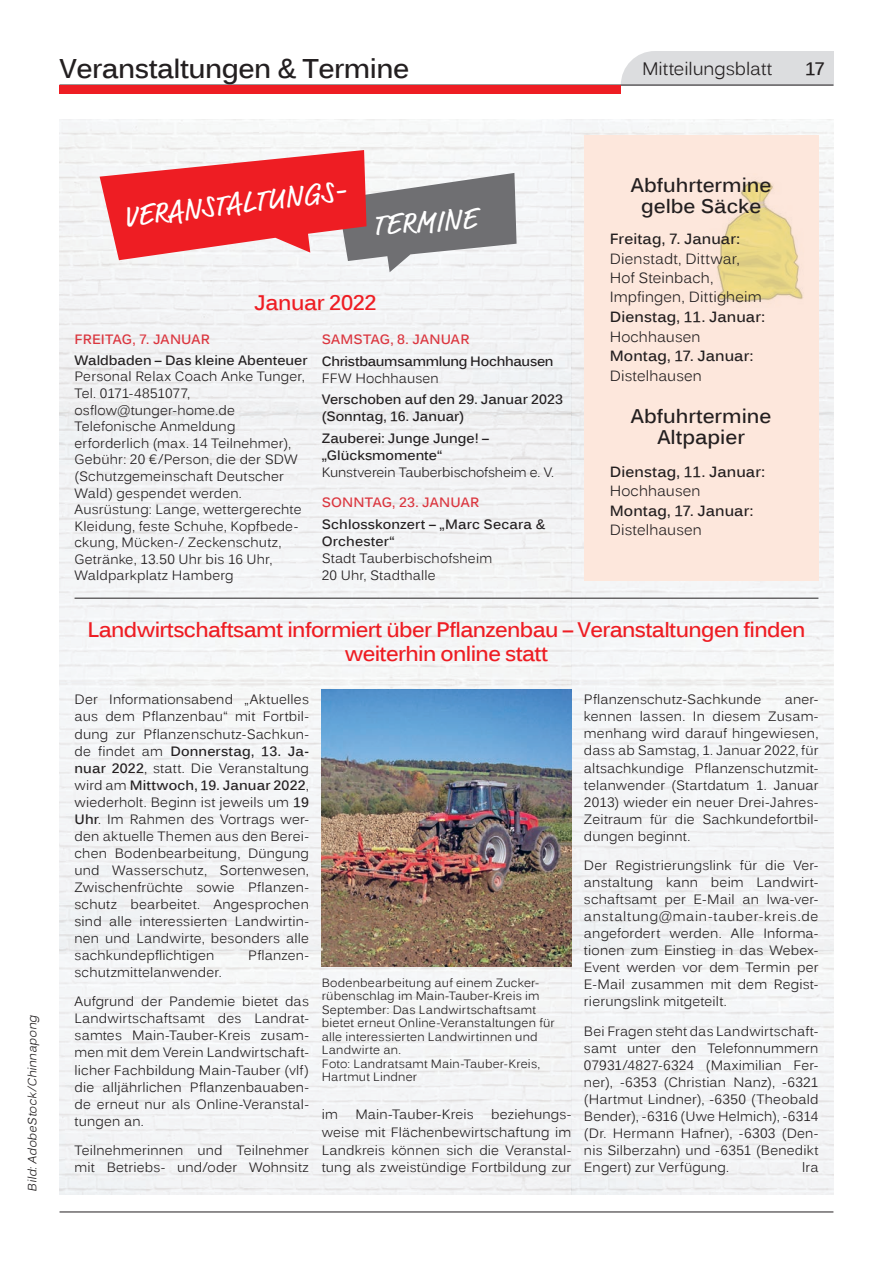
<style>
.page{position:relative;width:893px;height:1263px;background:#fff}
.page>*{position:absolute;margin:0;border:0;box-sizing:border-box;transform-origin:0 0}
.t1{font:29.85px "Market Web";color:#fff}
.t2{font:700 27px "Kalinga";letter-spacing:-.02em;color:#231f20}
.t3{font:700 21px/24px "Kalinga";letter-spacing:-.03em;color:#ee1d23;text-align:center}
.t4{font:700 19.65px/21.3px "Kalinga";color:#231f20;text-align:center}
.t5{font:18px "Kalinga";letter-spacing:-.005em;color:#231f20}
.t6{font:700 18px "Kalinga";color:#231f20}
.t7{font:14.7px/19.5px "Kalinga";letter-spacing:.005em;color:#231f20}
.t8{font:700 14.7px "Kalinga";letter-spacing:.005em;color:#231f20}
.t9{font:13.5px/17px "Kalinga";letter-spacing:.01em;color:#231f20;text-align:justify}
.t10{font:700 13.5px/17.2px "Kalinga";color:#231f20}
.t11{font:700 13.5px "Kalinga";letter-spacing:.01em;color:#db363f}
.t12{font:13.5px "Kalinga";letter-spacing:-.01em;color:#231f20}
.t13{font:700 13.5px "Kalinga";letter-spacing:-.02em;color:#231f20}
.t14{font:12px/13.5px "Kalinga";letter-spacing:.015em;color:#231f20}
.t15{font:italic 12px "Kalinga";color:#231f20}
.s1{font-weight:700}
</style>
<div class="page">
<hr style="left:60px;top:1211px;width:773px;height:1px;background:#231f20">
<svg style="left:60px;top:51px;width:773px;height:43px"></svg>
<img style="left:59px;top:119px;width:774px;height:1076px">
<svg style="left:100px;top:150px;width:417px;height:122px"></svg>
<div style="left:584px;top:135px;width:234px;height:445px;background:#fde7dc"></div>
<img style="left:717px;top:180px;width:86px;height:122px">
<hr style="left:75px;top:598px;width:743px;height:1px;background:#231f20">
<img style="left:322px;top:689px;width:249px;height:277px">
<h2 class="t2" style="left:60px;top:51px;width:351px">Veranstaltungen &amp; Termine</h2>
<h3 class="t5" style="left:642px;top:57px;width:132px">Mitteilungsblatt</h3>
<h3 class="t6" style="left:805px;top:57px;width:21px">17</h3>
<p class="t15" style="left:25px;top:1192px;width:181px;rotate:-90deg">Bild:AdobeStock/Chinnapong</p>
<h1 class="t1" style="left:121px;top:200px;width:228px;rotate:-7deg">VERANSTALTUNGS-</h1>
<h1 class="t1" style="left:372px;top:208px;width:105px;rotate:-4deg">TERMINE</h1>
<h3 class="t3" style="left:254px;top:293px;width:124px">Januar 2022</h3>
<p class="t11" style="left:75px;top:330px;width:137px">FREITAG, 7. JANUAR</p>
<p class="t10" style="left:75px;top:353px;width:235px">Waldbaden – Das kleine Abenteuer</p>
<p class="t9" style="left:75px;top:370px;width:232px;text-align:left">Personal Relax Coach Anke Tunger,<br>Tel. 0171-4851077, osflow@tunger-home.de<br>Telefonische Anmeldung erforderlich (max. 14 Teilnehmer),<br>Gebühr: 20 €/Person, die der SDW (Schutzgemeinschaft Deutscher<br>Wald) gespendet werden.<br>Ausrüstung: Lange, wettergerechte<br>Kleidung, feste Schuhe, Kopfbede&shy;ckung, Mücken-/ Zeckenschutz,<br>Getränke, 13.50 Uhr bis 16 Uhr,<br>Waldparkplatz Hamberg</p>
<p class="t11" style="left:322px;top:330px;width:149px">SAMSTAG, 8. JANUAR</p>
<p class="t13" style="left:322px;top:352px;width:233px">Christbaumsammlung Hochhausen</p>
<p class="t9" style="left:322px;top:371px;width:119px">FFW Hochhausen</p>
<p class="t10" style="left:322px;top:392px;width:243px">Verschoben auf den 29. Januar 2023 (Sonntag, 16. Januar)</p>
<p class="t10" style="left:322px;top:431px;width:169px">Zauberei: Junge Junge! – „Glücksmomente“</p>
<p class="t12" style="left:322px;top:464px;width:234px">Kunstverein Tauberbischofsheim e. V.</p>
<p class="t11" style="left:322px;top:494px;width:159px">SONNTAG, 23. JANUAR</p>
<p class="t10" style="left:322px;top:517px;width:225px">Schlosskonzert – „Marc Secara &amp;<br>Orchester“</p>
<p class="t9" style="left:322px;top:551px;width:172px">Stadt Tauberbischofsheim<br>20 Uhr, Stadthalle</p>
<h3 class="t4" style="left:631px;top:176px;width:142px">Abfuhrtermine gelbe Säcke</h3>
<p class="t8" style="left:610px;top:229px;width:132px">Freitag, 7. Januar:</p>
<p class="t7" style="left:610px;top:250px;width:153px">Dienstadt, Dittwar,<br>Hof Steinbach,<br>Impfingen, Dittigheim</p>
<p class="t8" style="left:610px;top:307px;width:157px">Dienstag, 11. Januar:</p>
<p class="t7" style="left:610px;top:328px;width:92px">Hochhausen</p>
<p class="t8" style="left:610px;top:346px;width:145px">Montag, 17. Januar:</p>
<p class="t7" style="left:610px;top:367px;width:93px">Distelhausen</p>
<h3 class="t4" style="left:631px;top:407px;width:142px">Abfuhrtermine<br>Altpapier</h3>
<p class="t8" style="left:610px;top:462px;width:157px">Dienstag, 11. Januar:</p>
<p class="t7" style="left:610px;top:483px;width:92px">Hochhausen</p>
<p class="t8" style="left:610px;top:501px;width:145px">Montag, 17. Januar:</p>
<p class="t7" style="left:610px;top:522px;width:93px">Distelhausen</p>
<h3 class="t3" style="left:87px;top:620px;width:719px">Landwirtschaftsamt informiert über Pflanzenbau – Veranstaltungen finden weiterhin online statt</h3>
<p class="t9" style="left:75px;top:692px;width:236px">Der Informationsabend „Aktuelles aus dem Pflanzenbau“ mit Fortbil&shy;dung zur Pflanzenschutz-Sachkun&shy;de findet am <span class="s1">Donnerstag, 13. Ja&shy;nuar 2022</span>, statt. Die Veranstaltung wird am <span class="s1">Mittwoch, 19. Januar 2022</span>, wiederholt. Beginn ist jeweils um <span class="s1">19<br>Uhr</span>. Im Rahmen des Vortrags wer&shy;den aktuelle Themen aus den Berei&shy;chen Bodenbearbeitung, Düngung und Wasserschutz, Sortenwesen, Zwischenfrüchte sowie Pflanzen&shy;schutz bearbeitet. Angesprochen sind alle interessierten Landwirtin&shy;nen und Landwirte, besonders alle sachkundepflichtigen</p>
<p class="t9" style="left:584px;top:692px;width:179px">Pflanzenschutz-Sachkunde</p>
<p class="t9" style="left:584px;top:692px;width:236px;text-indent:201px">aner&shy;kennen lassen. In diesem Zusam&shy;menhang wird darauf hingewiesen, dass ab Samstag, 1. Januar 2022, für altsachkundige Pflanzenschutzmit&shy;telanwender (Startdatum 1. Januar 2013) wieder ein neuer Drei-Jahres-Zeitraum für die Sachkundefortbil&shy;dungen beginnt.</p>
<p class="t9" style="left:584px;top:858px;width:236px">Der Registrierungslink für die Ver&shy;anstaltung kann beim Landwirt&shy;schaftsamt per E-Mail an lwa-ver&shy;anstaltung@main-tauber-kreis.de angefordert werden. Alle Informa&shy;tionen zum Einstieg in das Webex-Event werden vor dem Termin per E-Mail zusammen mit dem Regist&shy;rierungslink mitgeteilt.</p>
<p class="t9" style="left:584px;top:1024px;width:236px">Bei Fragen steht das Landwirtschaft&shy;samt unter den Telefonnummern 07931/4827-6324 (Maximilian Fer&shy;ner), -6353 (Christian Nanz), -6321 (Hartmut Lindner), -6350 (Theobald Bender), -6316 (Uwe Helmich), -6314 (Dr. Hermann Hafner), -6303 (Den&shy;nis Silberzahn) und -6351 (Benedikt Engert) zur Verfügung.</p>
<p class="t9" style="left:248px;top:948px;width:62px">Pflanzen-</p>
<p class="t9" style="left:75px;top:965px;width:149px">schutzmittelanwender.</p>
<p class="t9" style="left:75px;top:994px;width:236px">Aufgrund der Pandemie bietet das Landwirtschaftsamt des Landrat&shy;samtes Main-Tauber-Kreis zusam&shy;men mit dem Verein Landwirtschaft&shy;licher Fachbildung Main-Tauber (vlf) die alljährlichen Pflanzenbauaben&shy;de erneut nur als Online-Veranstal&shy;tungen an.</p>
<p class="t9" style="left:75px;top:1143px;width:236px">Teilnehmerinnen und Teilnehmer mit Betriebs- und/oder Wohnsitz</p>
<p class="t14" style="left:322px;top:977px;width:234px">Bodenbearbeitung auf einem Zucker&shy;rübenschlag im Main-Tauber-Kreis im September: Das Landwirtschaftsamt bietet erneut Online-Veranstaltungen für alle interessierten Landwirtinnen und Landwirte an.<br>Foto: Landratsamt Main-Tauber-Kreis, Hartmut Lindner</p>
<p class="t9" style="left:322px;top:1107px;width:251px;line-height:17.7px;text-indent:170px">beziehungs&shy;weise mit Flächenbewirtschaftung im Landkreis können sich die Veranstal&shy;tung als zweistündige Fortbildung zur</p>
<p class="t9" style="left:322px;top:1107px;width:18px">im</p>
<p class="t9" style="left:355px;top:1107px;width:120px">Main-Tauber-Kreis</p>
<p class="t9" style="left:802px;top:1160px;width:18px">lra</p>
</div>
